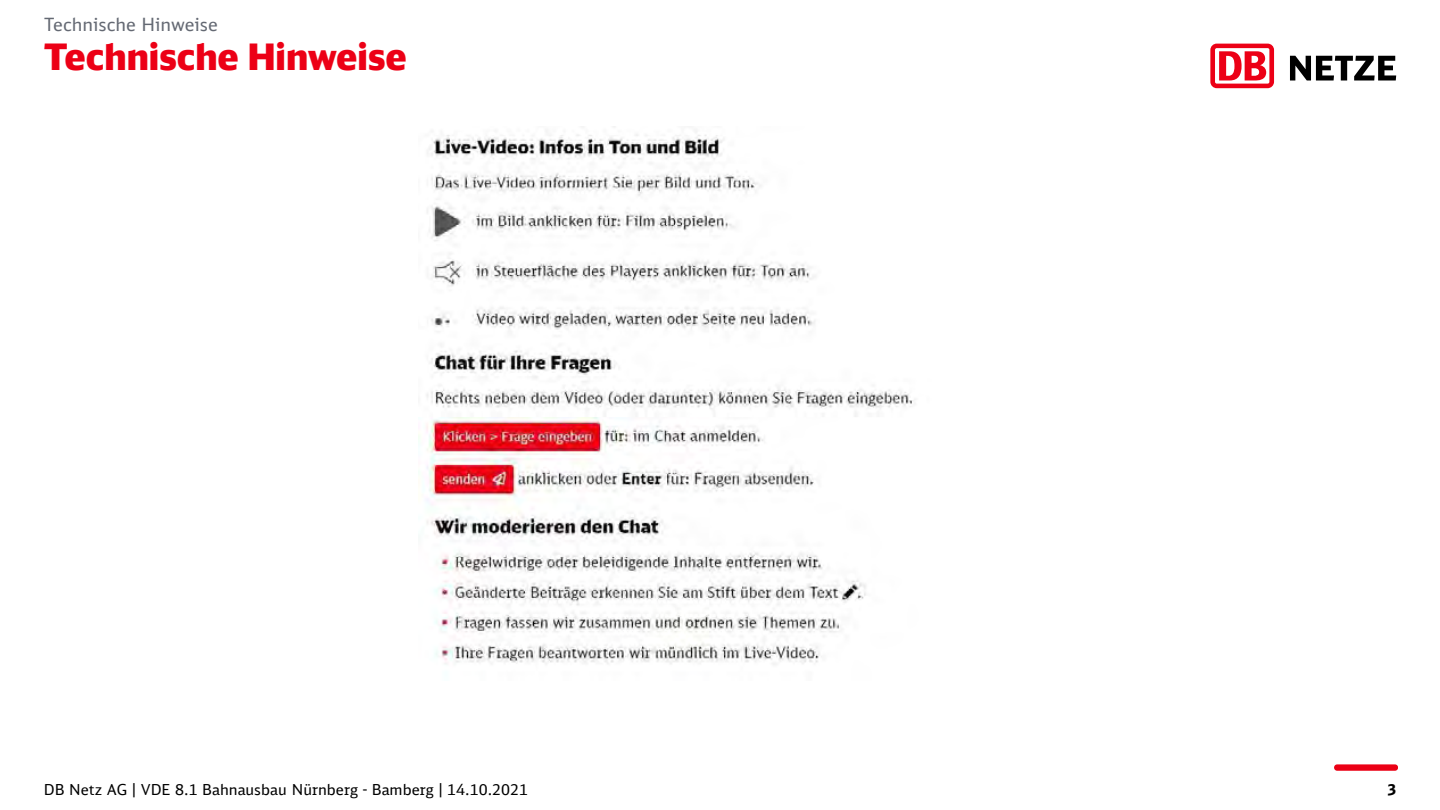
<style>
.page{position:relative;width:1440px;height:810px;background:#fff}
.page>*{position:absolute;margin:0;border:0;box-sizing:border-box;transform-origin:0 0}
.t1{font:900 36px "DB Head";color:#ec0016}
.t2{font:18px "DB Sans";color:#646973}
.t3{font:15px "DB Sans";color:#000}
.t4{font:700 15px "DB Sans";color:#000}
</style>
<div class="page">
<div style="left:1334px;top:764px;width:64px;height:7px;background:#eb0015;border-radius:3px"></div>
<svg style="left:1290px;top:56px;width:106px;height:25px"></svg>
<svg style="left:1210px;top:44px;width:64px;height:44px"></svg>
<img style="left:418px;top:130px;width:498px;height:535px">
<p class="t2" style="left:44px;top:13px;width:175px">Technische Hinweise</p>
<h1 class="t1" style="left:44px;top:34px;width:364px">Technische Hinweise</h1>
<p class="t3" style="left:44px;top:780px;width:486px">DB Netz AG | VDE 8.1 Bahnausbau Nürnberg - Bamberg | 14.10.2021</p>
<p class="t4" style="left:1387px;top:780px;width:10px">3</p>
</div>
